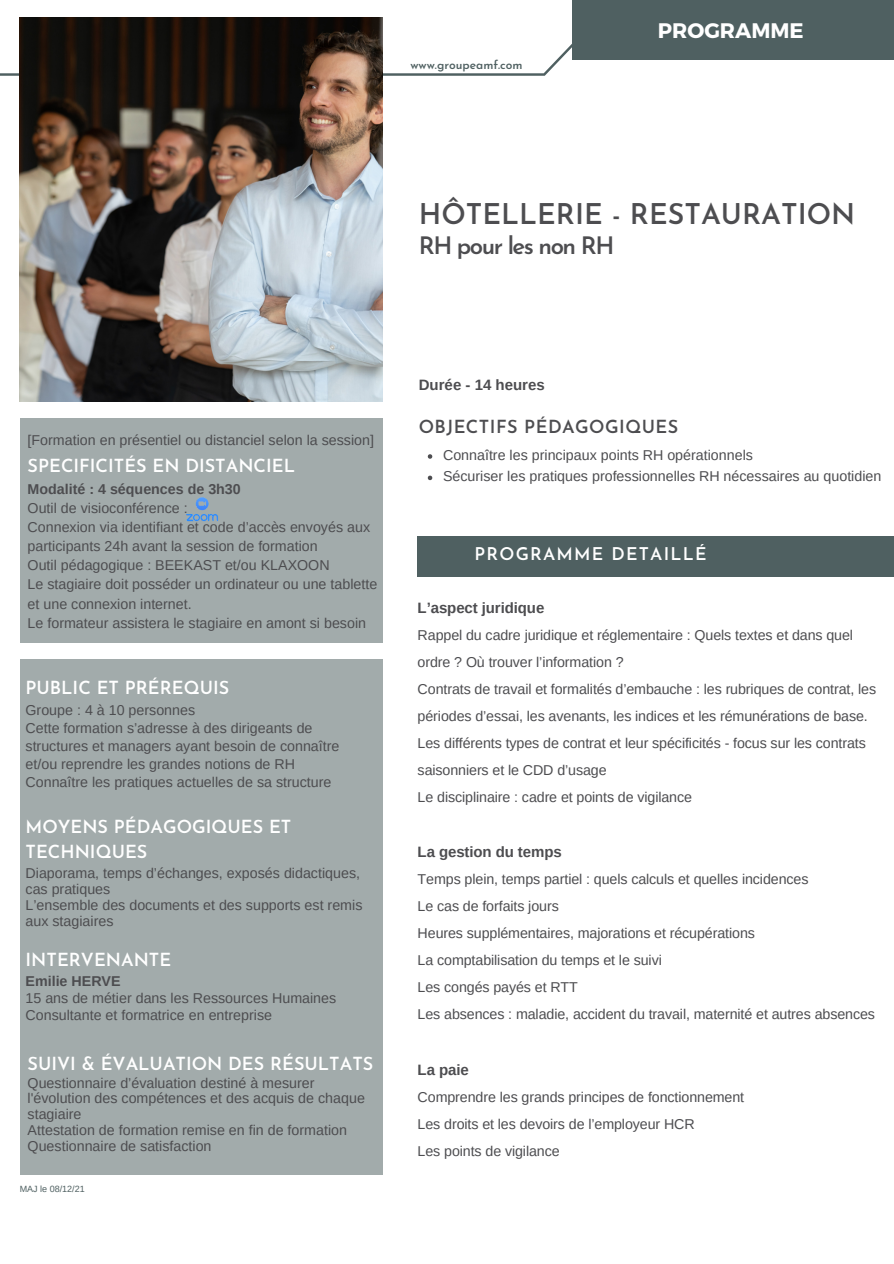
<style>
.page{position:relative;width:894px;height:1264px;background:#fff}
.page>*{position:absolute;margin:0;border:0;box-sizing:border-box;transform-origin:0 0}
.t1{font:600 28.5px "Josefin Sans";color:#4d4d50}
.t2{font:600 24px "Josefin Sans";letter-spacing:-.065em;color:#4d4d50}
.t3{font:700 21px "Montserrat";color:#fff}
.t4{font:600 18px/24.8px "Josefin Sans";color:#fff}
.t5{font:600 18px "Josefin Sans";letter-spacing:.025em;color:#4d4d50}
.t6{font:600 17.55px "Josefin Sans";letter-spacing:.07em;color:#fff}
.t7{font:700 15px "Arimo";letter-spacing:-.005em;color:#4d4d50}
.t8{font:14.25px/15.8px "Arimo";color:#4d4d50}
.t9{font:700 14.25px "Arimo";color:#4d4d50}
.t10{font:600 12px "Josefin Sans";color:#4f6061}
.t11{font:9px "Arimo";color:#4f6061}
</style>
<div class="page">
<div style="left:417px;top:536px;width:476px;height:41px;background:#4f6061"></div>
<div style="left:572px;top:0;width:321px;height:60px;background:#4f6061"></div>
<svg style="left:0;top:39px;width:572px;height:41px"></svg>
<div style="left:20px;top:658px;width:362px;height:516px;background:#a2abab"></div>
<img style="left:20px;top:17px;width:362px;height:384px">
<svg style="left:427px;top:454px;width:5px;height:5px"></svg>
<svg style="left:427px;top:475px;width:5px;height:5px"></svg>
<div style="left:20px;top:418px;width:362px;height:224px;background:#a2abab"></div>
<img style="left:186px;top:497px;width:32px;height:25px">
<p class="t10" style="left:410px;top:60px;width:114px">www.groupeamf.com</p>
<p class="t3" style="left:657px;top:17px;width:147px">PROGRAMME</p>
<p class="t1" style="left:418px;top:203px;width:438px">HÔTELLERIE - RESTAURATION</p>
<p class="t2" style="left:418px;top:236px;width:197px">RH pour les non RH</p>
<p class="t8" style="left:28px;top:432px;width:348px">[Formation en présentiel ou distanciel selon la session]</p>
<p class="t4" style="left:28px;top:455px;width:269px">SPECIFICITÉS EN DISTANCIEL</p>
<p class="t9" style="left:28px;top:480px;width:215px">Modalité : 4 séquences de 3h30</p>
<p class="t8" style="left:28px;top:500px;width:161px">Outil de visioconférence :</p>
<p class="t8" style="left:28px;top:517px;width:344px;line-height:19.2px">Connexion via identifiant et code d’accès envoyés aux participants 24h avant la session de formation</p>
<p class="t8" style="left:28px;top:557px;width:303px">Outil pédagogique : BEEKAST et/ou KLAXOON</p>
<p class="t8" style="left:28px;top:575px;width:351px;line-height:19.2px">Le stagiaire doit posséder un ordinateur ou une tablette et une connexion internet.</p>
<p class="t8" style="left:28px;top:615px;width:340px">Le formateur assistera le stagiaire en amont si besoin</p>
<p class="t4" style="left:26px;top:677px;width:205px">PUBLIC ET PRÉREQUIS</p>
<p class="t8" style="left:26px;top:701px;width:171px">Groupe : 4 à 10 personnes</p>
<p class="t8" style="left:26px;top:718px;width:315px;line-height:18px">Cette formation s’adresse à des dirigeants de structures et managers ayant besoin de connaître et/ou reprendre les grandes notions de RH</p>
<p class="t8" style="left:26px;top:773px;width:307px">Connaître les pratiques actuelles de sa structure</p>
<p class="t4" style="left:26px;top:816px;width:267px">MOYENS PÉDAGOGIQUES ET<br>TECHNIQUES</p>
<p class="t8" style="left:26px;top:865px;width:336px">Diaporama, temps d’échanges, exposés didactiques, cas pratiques</p>
<p class="t8" style="left:26px;top:897px;width:338px">L’ensemble des documents et des supports est remis aux stagiaires</p>
<p class="t4" style="left:26px;top:948px;width:147px">INTERVENANTE</p>
<p class="t9" style="left:26px;top:973px;width:97px">Emilie HERVE</p>
<p class="t8" style="left:26px;top:989px;width:312px">15 ans de métier dans les Ressources Humaines</p>
<p class="t8" style="left:26px;top:1006px;width:248px">Consultante et formatrice en entreprise</p>
<p class="t4" style="left:28px;top:1052px;width:347px">SUIVI &amp; ÉVALUATION DES RÉSULTATS</p>
<p class="t8" style="left:28px;top:1074px;width:339px">Questionnaire d’évaluation destiné à mesurer l'évolution des compétences et des acquis de chaque stagiaire</p>
<p class="t8" style="left:28px;top:1122px;width:321px">Attestation de formation remise en fin de formation</p>
<p class="t8" style="left:28px;top:1137px;width:185px">Questionnaire de satisfaction</p>
<p class="t11" style="left:20px;top:1183px;width:67px">MAJ le 08/12/21</p>
<p class="t7" style="left:418px;top:376px;width:127px">Durée - 14 heures</p>
<p class="t5" style="left:418px;top:419px;width:261px">OBJECTIFS PÉDAGOGIQUES</p>
<p class="t8" style="left:443px;top:447px;width:311px">Connaître les principaux points RH opérationnels</p>
<p class="t8" style="left:443px;top:468px;width:440px">Sécuriser les pratiques professionnelles RH nécessaires au quotidien</p>
<p class="t6" style="left:474px;top:547px;width:233px">PROGRAMME DETAILLÉ</p>
<p class="t7" style="left:417px;top:599px;width:128px">L’aspect juridique</p>
<p class="t8" style="left:417px;top:621px;width:437px;line-height:27px">Rappel du cadre juridique et réglementaire : Quels textes et dans quel ordre ? Où trouver l’information ?</p>
<p class="t8" style="left:417px;top:675px;width:460px;line-height:27px">Contrats de travail et formalités d’embauche : les rubriques de contrat, les périodes d’essai, les avenants, les indices et les rémunérations de base.</p>
<p class="t8" style="left:417px;top:729px;width:449px;line-height:27px">Les différents types de contrat et leur spécificités - focus sur les contrats saisonniers et le CDD d’usage</p>
<p class="t8" style="left:417px;top:789px;width:276px">Le disciplinaire : cadre et points de vigilance</p>
<p class="t7" style="left:417px;top:843px;width:146px">La gestion du temps</p>
<p class="t8" style="left:417px;top:871px;width:392px">Temps plein, temps partiel : quels calculs et quelles incidences</p>
<p class="t8" style="left:417px;top:898px;width:143px">Le cas de forfaits jours</p>
<p class="t8" style="left:417px;top:925px;width:339px">Heures supplémentaires, majorations et récupérations</p>
<p class="t8" style="left:417px;top:952px;width:246px">La comptabilisation du temps et le suivi</p>
<p class="t8" style="left:417px;top:979px;width:162px">Les congés payés et RTT</p>
<p class="t8" style="left:417px;top:1006px;width:458px">Les absences : maladie, accident du travail, maternité et autres absences</p>
<p class="t7" style="left:417px;top:1061px;width:53px">La paie</p>
<p class="t8" style="left:417px;top:1088px;width:328px">Comprendre les grands principes de fonctionnement</p>
<p class="t8" style="left:417px;top:1115px;width:278px">Les droits et les devoirs de l’employeur HCR</p>
<p class="t8" style="left:417px;top:1142px;width:143px">Les points de vigilance</p>
</div>
